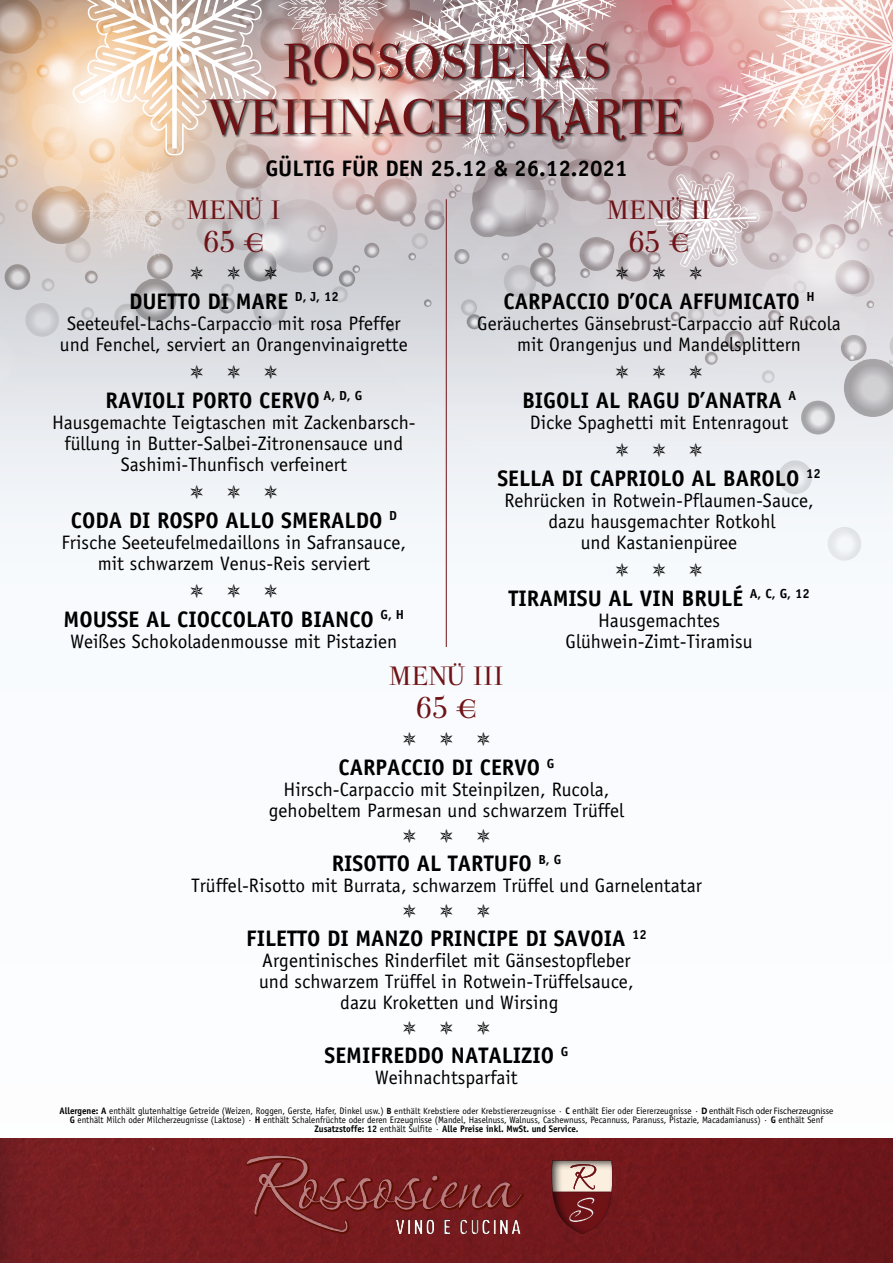
<style>
.page{position:relative;width:893px;height:1263px;background:#fff}
.page>*{position:absolute;margin:0;border:0;box-sizing:border-box;transform-origin:0 0}
.t1{font:58.5px/55.5px "Parma Petit";color:#6f1317;text-align:center}
.t2{font:31.5px/33px "Parma Petit";color:#6f1317;text-align:center}
.t3{font:700 22.5px "Officina Sans";color:#000}
.t4{font:19.5px/21px "Officina Sans";color:#000;text-align:center}
.t5{font:9.45px/9px "Officina Sans";color:#000;text-align:center;scale:.95 1}
.s1{font-weight:700}
.s2{font-weight:700;font-size:9px}
.s3{font-size:9px}
.s4{font-family:"Myriad Pro";font-weight:700}
.s5{font-family:"Myriad Pro"}
</style>
<div class="page">
<div style="left:0;top:0;width:893px;height:602px;background:#f6f9fc"></div>
<div style="left:827px;top:527px;width:34px;height:34px;background:#e2e5e8;border-radius:17px"></div>
<div style="left:819px;top:525px;width:38px;height:37px;background:#ebedf0;border-radius:50%"></div>
<svg style="left:218px;top:437px;width:675px;height:115px"></svg>
<div style="left:0;top:590px;width:893px;height:673px;background:#fafcfe"></div>
<img style="left:0;top:1138px;width:893px;height:125px">
<div style="left:526px;top:1140px;width:110px;height:94px;background:#000;opacity:.75"></div>
<div style="left:480px;top:1208px;width:54px;height:27px;background:#6f191c"></div>
<div style="left:232px;top:1143px;width:303px;height:90px;background:#7a1b1e"></div>
<div style="left:246px;top:1233px;width:279px;height:30px;background:#751b1e"></div>
<div style="left:233px;top:1145px;width:302px;height:88px;background:#6f1317;opacity:.75"></div>
<hr style="left:446px;top:199px;width:1px;height:448px;background:#6f1317">
<svg style="left:228px;top:485px;width:12px;height:14px"></svg>
<svg style="left:265px;top:485px;width:12px;height:14px"></svg>
<svg style="left:0;top:0;width:893px;height:437px;background:#d5c8c7"></svg>
<svg style="left:616px;top:443px;width:12px;height:14px"></svg>
<svg style="left:653px;top:443px;width:12px;height:14px"></svg>
<svg style="left:690px;top:443px;width:12px;height:14px"></svg>
<h1 class="t1" style="left:209px;top:35px;width:477px">ROSSOSIENAS<br>WEIHNACHTSKARTE</h1>
<p class="t3" style="left:265px;top:154px;width:364px">GÜLTIG FÜR DEN 25.12 &amp; 26.12.2021</p>
<h2 class="t2" style="left:187px;top:193px;width:95px">MENÜ I<br>65 €</h2>
<p class="t3" style="left:129px;top:287px;width:211px">DUETTO DI MARE <sup>D,</sup> <sup>J,</sup> <sup>12</sup></p>
<p class="t4" style="left:60px;top:312px;width:349px">Seeteufel-Lachs-Carpaccio mit rosa Pfeffer und Fenchel, serviert an Orangenvinaigrette</p>
<p class="t3" style="left:105px;top:386px;width:258px">RAVIOLI PORTO CERVO <sup>A,</sup> <sup>D,</sup> <sup>G</sup></p>
<p class="t4" style="left:52px;top:411px;width:365px">Hausgemachte Teigtaschen mit Zackenbarsch&shy;füllung in Butter-Salbei-Zitronensauce und<br>Sashimi-Thunfisch verfeinert</p>
<h2 class="t2" style="left:607px;top:193px;width:106px">MENÜ II<br>65 €</h2>
<p class="t3" style="left:503px;top:287px;width:313px">CARPACCIO D’OCA AFFUMICATO <sup>H</sup></p>
<p class="t4" style="left:477px;top:312px;width:365px">Geräuchertes Gänsebrust-Carpaccio auf Rucola mit Orangenjus und Mandelsplittern</p>
<p class="t3" style="left:522px;top:386px;width:276px">BIGOLI AL RAGU D’ANATRA <sup>A</sup></p>
<p class="t4" style="left:530px;top:411px;width:260px">Dicke Spaghetti mit Entenragout</p>
<p class="t3" style="left:497px;top:464px;width:325px">SELLA DI CAPRIOLO AL BAROLO <sup>12</sup></p>
<p class="t4" style="left:504px;top:489px;width:311px">Rehrücken in Rotwein-Pflaumen-Sauce, dazu hausgemachter Rotkohl<br>und Kastanienpüree</p>
<p class="t3" style="left:509px;top:584px;width:302px">TIRAMISU AL VIN BRULÉ <sup>A,</sup> <sup>C,</sup> <sup>G,</sup> <sup>12</sup></p>
<p class="t4" style="left:566px;top:609px;width:189px">Hausgemachtes<br>Glühwein-Zimt-Tiramisu</p>
<p class="t3" style="left:71px;top:506px;width:328px">CODA DI ROSPO ALLO SMERALDO <sup>D</sup></p>
<p class="t4" style="left:62px;top:531px;width:346px">Frische Seeteufelmedaillons in Safransauce, mit schwarzem Venus-Reis serviert</p>
<p class="t3" style="left:64px;top:605px;width:342px">MOUSSE AL CIOCCOLATO BIANCO <sup>G,</sup> <sup>H</sup></p>
<p class="t4" style="left:70px;top:630px;width:328px">Weißes Schokoladenmousse mit Pistazien</p>
<h2 class="t2" style="left:389px;top:660px;width:116px">MENÜ III<br>65 €</h2>
<p class="t3" style="left:339px;top:753px;width:217px">CARPACCIO DI CERVO <sup>G</sup></p>
<p class="t4" style="left:269px;top:779px;width:357px">Hirsch-Carpaccio mit Steinpilzen, Rucola, gehobeltem Parmesan und schwarzem Trüffel</p>
<p class="t3" style="left:332px;top:849px;width:231px">RISOTTO AL TARTUFO <sup>B,</sup> <sup>G</sup></p>
<p class="t4" style="left:191px;top:875px;width:512px">Trüffel-Risotto mit Burrata, schwarzem Trüffel und Garnelentatar</p>
<p class="t3" style="left:246px;top:924px;width:402px">FILETTO DI MANZO PRINCIPE DI SAVOIA <sup>12</sup></p>
<p class="t4" style="left:259px;top:950px;width:376px">Argentinisches Rinderfilet mit Gänsestopfleber und schwarzem Trüffel in Rotwein-Trüffelsauce, dazu Kroketten und Wirsing</p>
<p class="t3" style="left:325px;top:1041px;width:245px">SEMIFREDDO NATALIZIO <sup>G</sup></p>
<p class="t4" style="left:375px;top:1067px;width:144px">Weihnachtsparfait</p>
<p class="t5" style="left:59px;top:1107px;width:816px"><span class="s1">Allergene: A</span> enthält glutenhaltige Getreide (Weizen, Roggen, Gerste, Hafer, Dinkel usw.) <span class="s2">B</span> <span class="s3">enthält Krebstiere oder Krebstiererzeugnisse ·</span> <span class="s1">C</span> enthält Eier oder Eiererzeugnisse · <span class="s4">D</span> <span class="s5">enthält Fisch oder Fischerzeugnisse<br></span><span class="s1">G</span> enthält Milch oder Milcherzeugnisse (Laktose) · <span class="s1">H</span> enthält Schalenfrüchte oder deren Erzeugnisse (Mandel, Haselnuss, Walnuss, Cashewnuss, Pecannuss, Paranuss, Pistazie, Macadamianuss) · <span class="s1">G</span> enthält Senf<br><span class="s1">Zusatzstoffe: 12</span> enthält Sulfite · <span class="s1">Alle Preise inkl. MwSt. und Service.</span></p>
</div>
